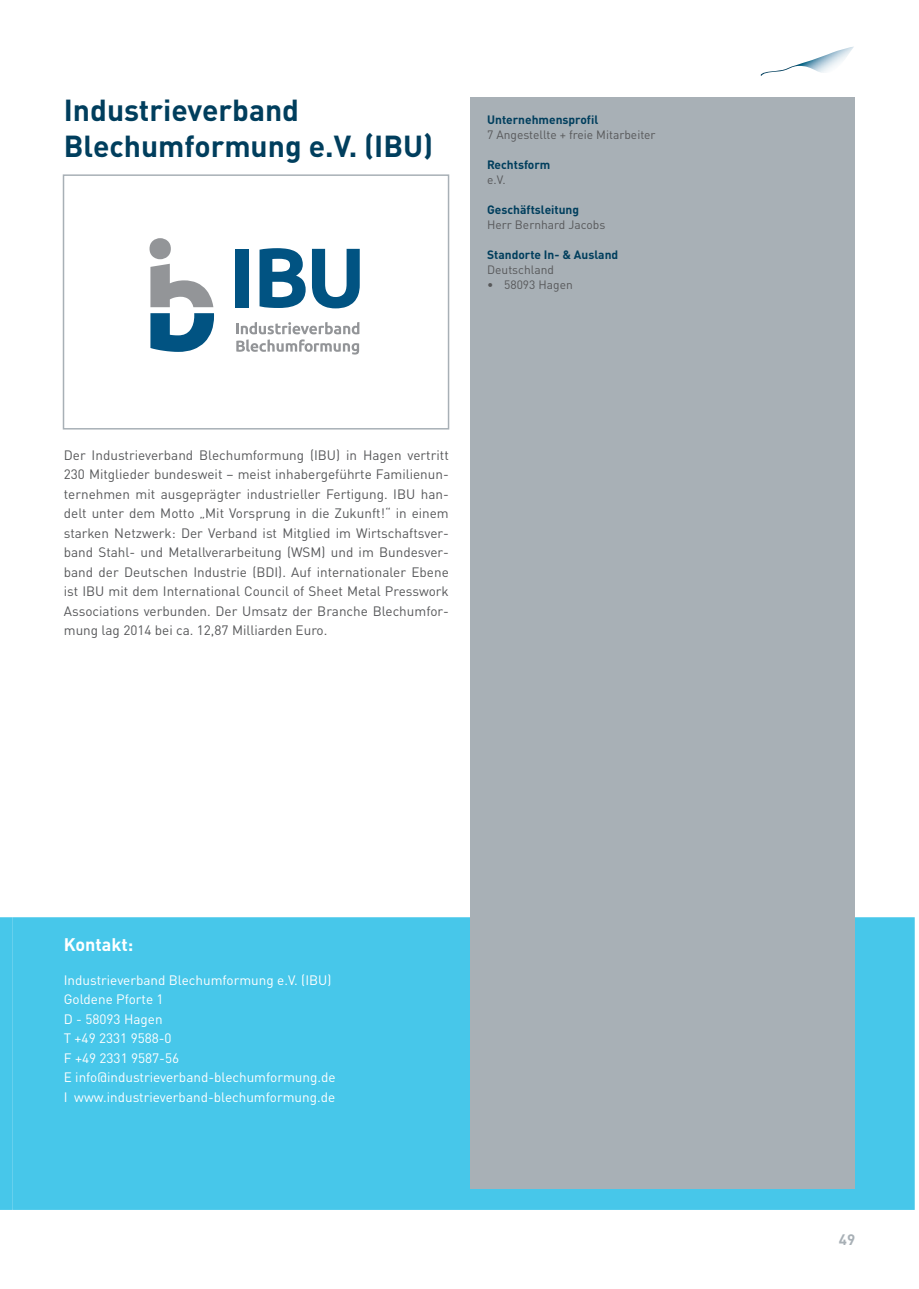
<style>
.page{position:relative;width:919px;height:1289px;background:#fff}
.page>*{position:absolute;margin:0;border:0;box-sizing:border-box;transform-origin:0 0}
.Absatzformat_2{font:700 30px/36px "DINOT";color:#003e5d}
.t1{font:700 18px "DINOT";color:#fff}
.t2{font:700 15px "DINOT";color:#a8b0b6}
.t3{font:13.5px/19.5px "DINOT";color:#57585a;text-align:justify}
.t4{font:13.5px "DINOT";color:#fff}
.t5{font:12px "DINOT";color:#57585a}
.t6{font:700 12px "DINOT";color:#003e5d}
</style>
<div class="page">
<svg style="left:0;top:917px;width:13px;height:292px;background:#49c7ea"></svg>
<img style="left:760px;top:47px;width:94px;height:29px">
<div style="left:13px;top:917px;width:901px;height:292px;background:#47c7ea"></div>
<div style="left:470px;top:98px;width:384px;height:1090px;background:#a8b0b6"></div>
<div style="left:236px;top:249px;width:13px;height:58px;background:#015382"></div>
<svg style="left:259px;top:248px;width:46px;height:60px"></svg>
<svg style="left:312px;top:249px;width:48px;height:59px"></svg>
<svg style="left:236px;top:322px;width:123px;height:32px"></svg>
<svg style="left:150px;top:313px;width:64px;height:39px"></svg>
<svg style="left:149px;top:238px;width:64px;height:69px"></svg>
<div style="left:63px;top:174px;width:386px;height:255px;border:2px solid #a8b0b6"></div>
<p class="Absatzformat_2" style="left:64px;top:91px;width:371px">Industrieverband<br>Blechumformung e.V. (IBU)</p>
<p class="t6" style="left:487px;top:112px;width:113px">Unternehmensprofil</p>
<p class="t5" style="left:487px;top:127px;width:170px">7 Angestellte + freie Mitarbeiter</p>
<p class="t6" style="left:487px;top:157px;width:65px">Rechtsform</p>
<p class="t5" style="left:487px;top:172px;width:20px">e.V.</p>
<p class="t6" style="left:487px;top:202px;width:93px">Geschäftsleitung</p>
<p class="t5" style="left:487px;top:217px;width:120px">Herr Bernhard Jacobs</p>
<p class="t6" style="left:487px;top:247px;width:133px">Standorte In- &amp; Ausland</p>
<p class="t5" style="left:487px;top:262px;width:68px">Deutschland</p>
<p class="t5" style="left:487px;top:277px;width:87px">• 58093 Hagen</p>
<p class="t3" style="left:64px;top:445px;width:386px">Der Industrieverband Blechumformung (IBU) in Hagen vertritt 230 Mitglieder bundesweit – meist inhabergeführte Familienun&shy;ternehmen mit ausgeprägter industrieller Fertigung. IBU han&shy;delt unter dem Motto „Mit Vorsprung in die Zukunft!“ in einem starken Netzwerk: Der Verband ist Mitglied im Wirtschaftsver&shy;band Stahl- und Metallverarbeitung (WSM) und im Bundesver&shy;band der Deutschen Industrie (BDI). Auf internationaler Ebene ist IBU mit dem International Council of Sheet Metal Presswork Associations verbunden. Der Umsatz der Branche Blechumfor&shy;mung lag 2014 bei ca. 12,87 Milliarden Euro.</p>
<p class="t1" style="left:64px;top:932px;width:71px">Kontakt:</p>
<p class="t4" style="left:64px;top:971px;width:269px">Industrieverband Blechumformung e.V. (IBU)</p>
<p class="t4" style="left:64px;top:990px;width:101px">Goldene Pforte 1</p>
<p class="t4" style="left:64px;top:1010px;width:100px">D - 58093 Hagen</p>
<p class="t4" style="left:64px;top:1029px;width:109px">T +49 2331 9588-0</p>
<p class="t4" style="left:64px;top:1049px;width:117px">F +49 2331 9587-56</p>
<p class="t4" style="left:64px;top:1068px;width:273px">E info@industrieverband-blechumformung.de</p>
<p class="t4" style="left:64px;top:1088px;width:273px">I www.industrieverband-blechumformung.de</p>
<p class="t2" style="left:838px;top:1229px;width:18px">49</p>
</div>
